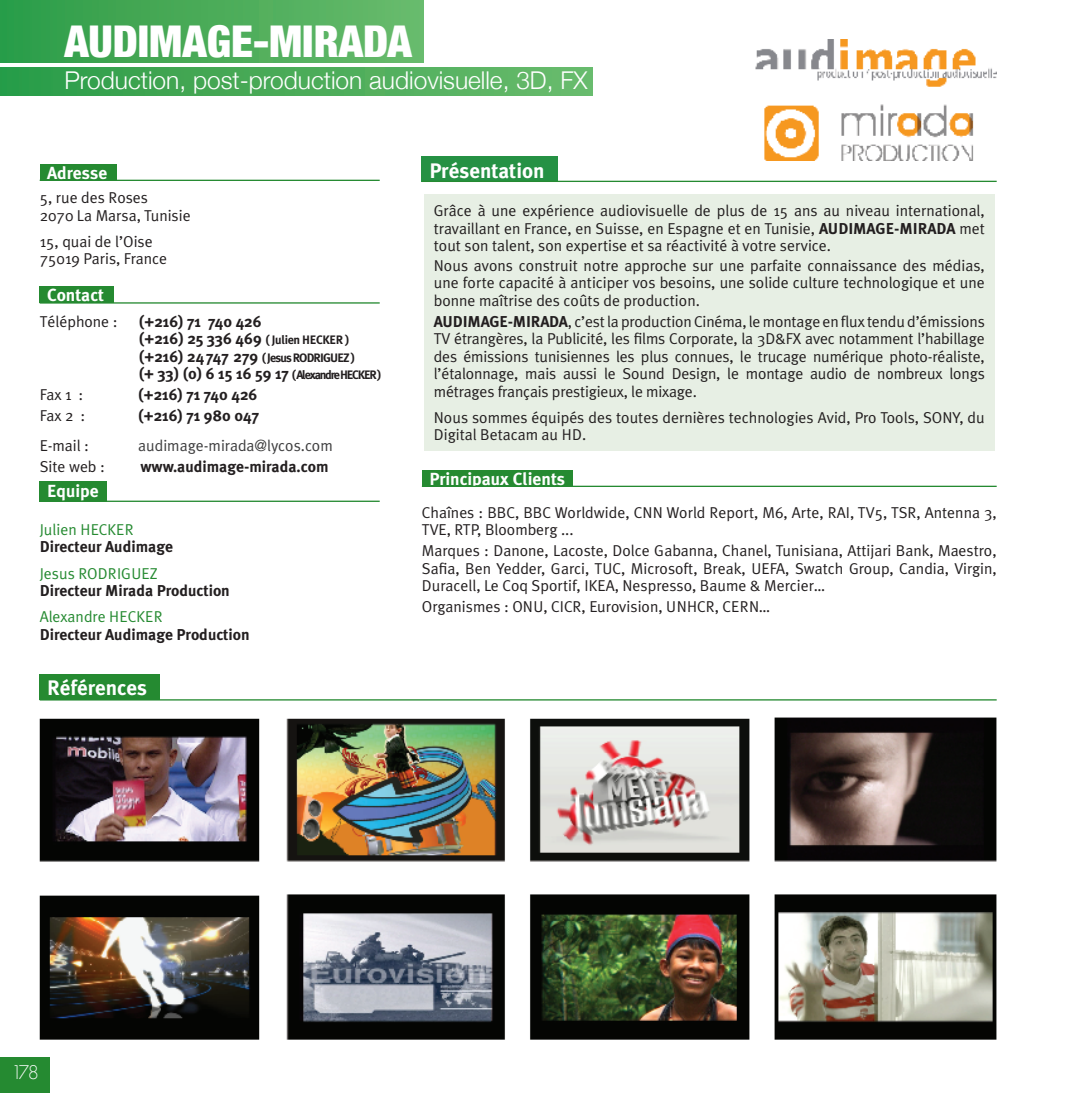
<style>
.page{position:relative;width:1092px;height:1117px;background:#fff}
.page>*{position:absolute;margin:0;border:0;box-sizing:border-box;transform-origin:0 0}
.t1{font:900 condensed 43.75px "Helvetica Neue";color:#fff}
.t2{font:300 24.5px "Helvetica Neue";color:#fff}
.t3{font:700 21px "Meta Plus";color:#fff}
.t4{font:300 19.25px "Geosans";color:#fff}
.t5{font:700 17.5px "Meta Plus";color:#fff}
.t6{font:15.75px/17.5px "Meta Plus Normal";color:#231f20}
.t7{font:700 15.75px/17.5px "Meta Plus";color:#231f20}
.t8{font:15.75px "Meta Plus Normal";color:#258a31}
.t9{font:15.75px "Meta Plus Normal";color:#3e3e3f}
.t10{font:700 12.25px "Meta Plus";letter-spacing:-.07em;color:#231f20}
.s1{font-size:12.25px}
.s2{font-size:15.75px}
.s3{font-family:"Meta Plus";font-weight:700}
</style>
<div class="page">
<div style="left:0;top:1056px;width:50px;height:35px;background:#258a31"></div>
<div style="left:40px;top:674px;width:120px;height:25px;background:#258a31"></div>
<hr style="left:40px;top:699px;width:956px;height:1px;background:#258a31">
<div style="left:40px;top:481px;width:67px;height:20px;background:#258a31"></div>
<div style="left:40px;top:286px;width:74px;height:17px;background:#258a31"></div>
<div style="left:40px;top:164px;width:77px;height:17px;background:#258a31"></div>
<hr style="left:40px;top:500px;width:339px;height:2px;background:#258a31">
<hr style="left:40px;top:302px;width:339px;height:1px;background:#258a31">
<hr style="left:40px;top:180px;width:339px;height:1px;background:#258a31">
<div style="left:422px;top:156px;width:136px;height:26px;background:#259144"></div>
<hr style="left:422px;top:181px;width:574px;height:1px;background:#258a31">
<div style="left:422px;top:469px;width:150px;height:17px;background:#258a31"></div>
<hr style="left:422px;top:485px;width:574px;height:2px;background:#258a31">
<div style="left:424px;top:194px;width:570px;height:256px;background:#e7efe4"></div>
<img style="left:755px;top:39px;width:241px;height:121px">
<img style="left:39px;top:717px;width:958px;height:323px">
<div style="left:0;top:0;width:423px;height:63px;background:linear-gradient(to right,#2c9c47,#69bb6c)"></div>
<div style="left:0;top:67px;width:592px;height:28px;background:linear-gradient(to right,#2a9c47,#69bb6c)"></div>
<h1 class="t1" style="left:64px;top:15px;width:349px">AUDIMAGE-MIRADA</h1>
<h2 class="t2" style="left:64px;top:66px;width:524px">Production, post-production audiovisuelle, 3D, FX</h2>
<p class="t5" style="left:47px;top:162px;width:62px">Adresse</p>
<p class="t6" style="left:40px;top:189px;width:152px">5, rue des Roses<br>2070 La Marsa, Tunisie</p>
<p class="t6" style="left:40px;top:232px;width:129px">15, quai de l’Oise<br>75019 Paris, France</p>
<p class="t5" style="left:47px;top:285px;width:58px">Contact</p>
<p class="t6" style="left:40px;top:312px;width:79px">Téléphone :</p>
<p class="t7" style="left:139px;top:312px;width:212px">(+216) 71 740 426<br>(+216) 25 336 469 <span class="s1">( Julien HECKER )</span></p>
<p class="t10" style="left:139px;top:350px;width:217px"><span class="s2">(+216) 24 747 279</span> ( Jesus RODRIGUEZ )</p>
<p class="t7" style="left:139px;top:365px;width:244px">(+ 33) (0) 6 15 16 59 17 <span class="s1">( Alexandre HECKER )</span></p>
<p class="t6" style="left:40px;top:386px;width:45px">Fax 1 :</p>
<p class="t7" style="left:138px;top:386px;width:121px">(+216) 71 740 426</p>
<p class="t6" style="left:40px;top:407px;width:47px">Fax 2 :</p>
<p class="t7" style="left:138px;top:407px;width:122px">(+216) 71 980 047</p>
<p class="t6" style="left:40px;top:436px;width:51px">E-mail :</p>
<p class="t9" style="left:138px;top:436px;width:196px">audimage-mirada@lycos.com</p>
<p class="t6" style="left:40px;top:457px;width:67px">Site web :</p>
<p class="t7" style="left:140px;top:458px;width:190px">www.audimage-mirada.com</p>
<p class="t5" style="left:47px;top:481px;width:53px">Equipe</p>
<p class="t8" style="left:40px;top:520px;width:95px">Julien HECKER</p>
<p class="t7" style="left:40px;top:538px;width:135px">Directeur Audimage</p>
<p class="t8" style="left:40px;top:564px;width:119px">Jesus RODRIGUEZ</p>
<p class="t7" style="left:40px;top:581px;width:192px">Directeur Mirada Production</p>
<p class="t8" style="left:40px;top:607px;width:124px">Alexandre HECKER</p>
<p class="t7" style="left:40px;top:625px;width:211px">Directeur Audimage Production</p>
<h3 class="t3" style="left:47px;top:675px;width:101px">Références</h3>
<h3 class="t3" style="left:429px;top:158px;width:117px">Présentation</h3>
<p class="t6" style="left:434px;top:202px;width:552px;text-align:justify">Grâce à une expérience audiovisuelle de plus de 15 ans au niveau international, travaillant en France, en Suisse, en Espagne et en Tunisie, <span class="s3">AUDIMAGE-MIRADA</span> met tout son talent, son expertise et sa réactivité à votre service.</p>
<p class="t6" style="left:434px;top:256px;width:552px;text-align:justify">Nous avons construit notre approche sur une parfaite connaissance des médias, une forte capacité à anticiper vos besoins, une solide culture technologique et une bonne maîtrise des coûts de production.</p>
<p class="t6" style="left:434px;top:312px;width:552px;text-align:justify"><span class="s3">AUDIMAGE-MIRADA</span>, c’est la production Cinéma, le montage en flux tendu d’émissions TV étrangères, la Publicité, les films Corporate, la 3D&amp;FX avec notamment l’habillage des émissions tunisiennes les plus connues, le trucage numérique photo-réaliste, l’étalonnage, mais aussi le Sound Design, le montage audio de nombreux longs métrages français prestigieux, le mixage.</p>
<p class="t6" style="left:434px;top:408px;width:552px">Nous sommes équipés des toutes dernières technologies Avid, Pro Tools, SONY, du<br>Digital Betacam au HD.</p>
<p class="t5" style="left:429px;top:468px;width:137px">Principaux Clients</p>
<p class="t6" style="left:422px;top:503px;width:576px">Chaînes : BBC, BBC Worldwide, CNN World Report, M6, Arte, RAI, TV5, TSR, Antenna 3,<br>TVE, RTP, Bloomberg ...</p>
<p class="t6" style="left:422px;top:542px;width:576px;text-align:justify">Marques : Danone, Lacoste, Dolce Gabanna, Chanel, Tunisiana, Attijari Bank, Maestro, Safia, Ben Yedder, Garci, TUC, Microsoft, Break, UEFA, Swatch Group, Candia, Virgin, Duracell, Le Coq Sportif, IKEA, Nespresso, Baume &amp; Mercier…</p>
<p class="t6" style="left:422px;top:598px;width:349px">Organismes : ONU, CICR, Eurovision, UNHCR, CERN…</p>
<p class="t4" style="left:11px;top:1061px;width:29px">178</p>
</div>
